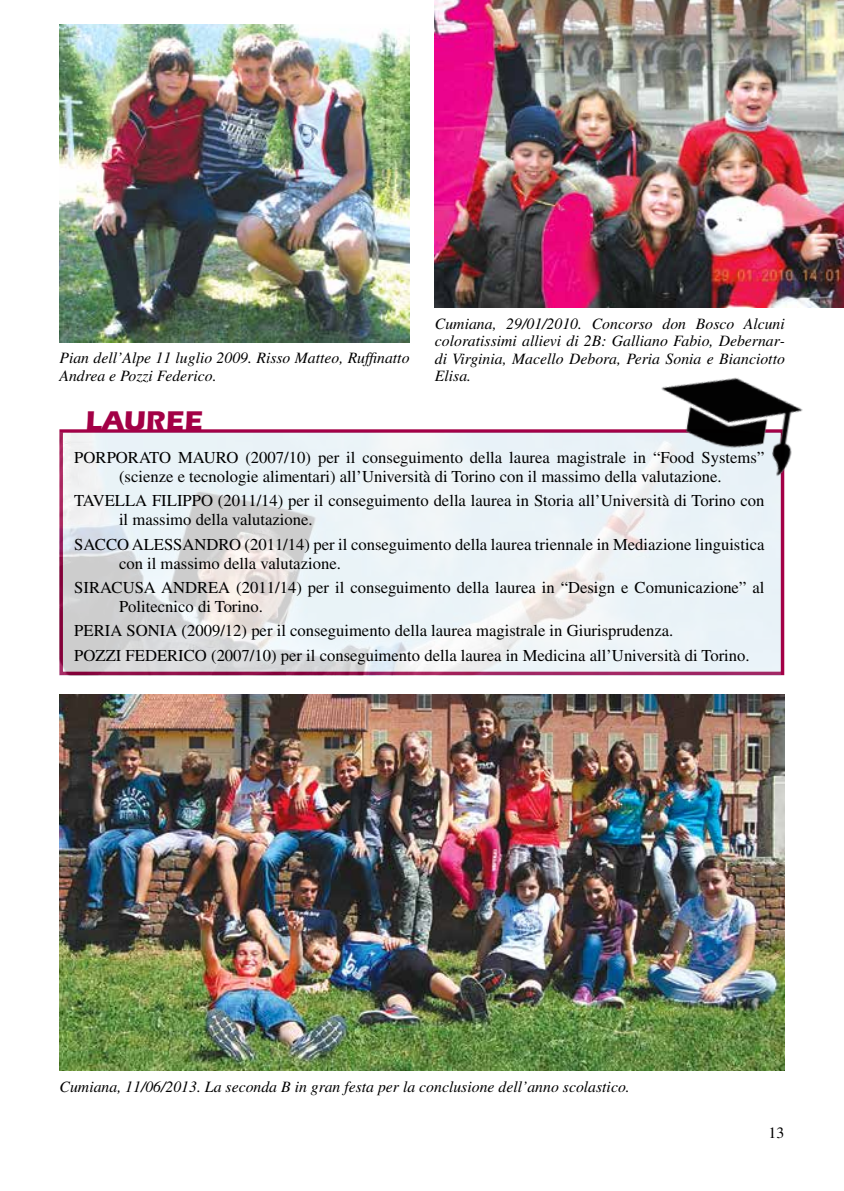
<style>
.page{position:relative;width:844px;height:1191px;background:#fff}
.page>*{position:absolute;margin:0;border:0;box-sizing:border-box;transform-origin:0 0}
.t1{font:700 28px "ITC Eras Std";color:#a30046}
.t2{font:16.62px/19.2px "Times LT Std";color:#000}
.t3{font:italic 15.75px/17.5px "Times LT Std";color:#000}
.t4{font:15.75px "Times LT Std";color:#000}
</style>
<div class="page">
<img style="left:59px;top:433px;width:721px;height:242px">
<img style="left:648px;top:377px;width:155px;height:104px">
<img style="left:60px;top:694px;width:724px;height:376px">
<img style="left:435px;top:0;width:408px;height:308px">
<img style="left:60px;top:25px;width:349px;height:318px">
<p class="t3" style="left:59px;top:349px;width:351px">Pian dell’Alpe 11 luglio 2009. Risso Matteo, Ruffinatto<br>Andrea e Pozzi Federico.</p>
<p class="t3" style="left:435px;top:314px;width:351px;text-align:justify">Cumiana, 29/01/2010. Concorso don Bosco Alcuni coloratissimi allievi di 2B: Galliano Fabio, Debernar&shy;di Virginia, Macello Debora, Peria Sonia e Bianciotto Elisa.</p>
<h1 class="t1" style="left:85px;top:404px;width:119px">LAUREE</h1>
<p class="t2" style="left:74px;top:447px;width:691px;text-align:center">PORPORATO MAURO (2007/10) per il conseguimento della laurea magistrale in “Food Systems” (scienze e tecnologie alimentari) all’Università di Torino con il massimo della valutazione.</p>
<p class="t2" style="left:119px;top:491px;width:646px;text-indent:-45px">TAVELLA FILIPPO (2011/14) per il conseguimento della laurea in Storia all’Università di Torino con il massimo della valutazione.</p>
<p class="t2" style="left:119px;top:534px;width:646px;text-indent:-45px">SACCO ALESSANDRO (2011/14) per il conseguimento della laurea triennale in Mediazione linguistica con il massimo della valutazione.</p>
<p class="t2" style="left:119px;top:577px;width:646px;text-indent:-45px">SIRACUSA ANDREA (2011/14) per il conseguimento della laurea in “Design e Comunicazione” al<br>Politecnico di Torino.</p>
<p class="t2" style="left:74px;top:618px;width:676px;line-height:24.2px">PERIA SONIA (2009/12) per il conseguimento della laurea magistrale in Giurisprudenza.<br>POZZI FEDERICO (2007/10) per il conseguimento della laurea in Medicina all’Università di Torino.</p>
<p class="t3" style="left:60px;top:1077px;width:571px">Cumiana, 11/06/2013. La seconda B in gran festa per la conclusione dell’anno scolastico.</p>
<p class="t4" style="left:768px;top:1123px;width:17px">13</p>
</div>
